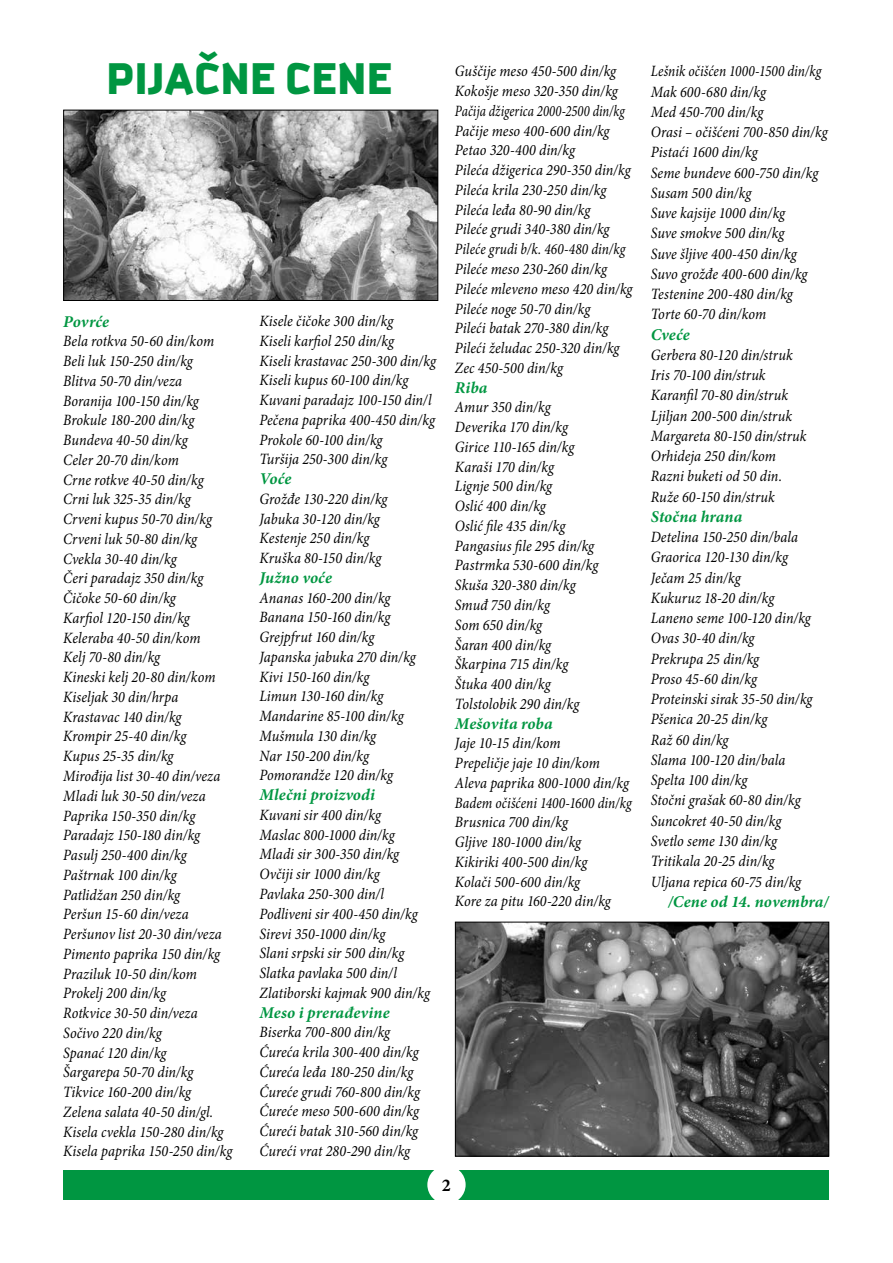
<style>
.page{position:relative;width:893px;height:1263px;background:#fff}
.page>*{position:absolute;margin:0;border:0;box-sizing:border-box;transform-origin:0 0}
.t1{font:900 48px "Kautiva Pro";color:#009641}
.t2{font:700 18px "Minion Pro";color:#000}
.t3{font:italic 700 16.5px "Minion Pro";letter-spacing:.005em;color:#009641}
.t4{font:italic 15.75px/19.8px "Minion Pro";color:#000;scale:.9 1}
.t5{font:italic 15.75px/20.2px "Minion Pro";color:#000;scale:.85 1}
</style>
<div class="page">
<div style="left:64px;top:1170px;width:765px;height:29px;background:#009641"></div>
<div style="left:427px;top:1165px;width:39px;height:39px;background:#fff;border-radius:50%"></div>
<img style="left:65px;top:112px;width:371px;height:187px">
<div style="left:63px;top:110px;width:375px;height:191px;border:1px solid #000"></div>
<img style="left:457px;top:924px;width:370px;height:230px">
<div style="left:455px;top:922px;width:374px;height:234px;border:1px solid #000"></div>
<h1 class="t1" style="left:106px;top:52px;width:288px">PIJAČNE CENE</h1>
<p class="t3" style="left:63px;top:310px;width:47px">Povrće</p>
<p class="t4" style="left:63px;top:331px;width:189px">Bela rotkva 50-60 din/kom<br>Beli luk 150-250 din/kg<br>Blitva 50-70 din/veza<br>Boranija 100-150 din/kg<br>Brokule 180-200 din/kg<br>Bundeva 40-50 din/kg<br>Celer 20-70 din/kom<br>Crne rotkve 40-50 din/kg<br>Crni luk 325-35 din/kg<br>Crveni kupus 50-70 din/kg<br>Crveni luk 50-80 din/kg<br>Cvekla 30-40 din/kg<br>Čeri paradajz 350 din/kg<br>Čičoke 50-60 din/kg<br>Karfiol 120-150 din/kg<br>Keleraba 40-50 din/kom<br>Kelj 70-80 din/kg<br>Kineski kelj 20-80 din/kom<br>Kiseljak 30 din/hrpa<br>Krastavac 140 din/kg<br>Krompir 25-40 din/kg<br>Kupus 25-35 din/kg<br>Mirođija list 30-40 din/veza<br>Mladi luk 30-50 din/veza<br>Paprika 150-350 din/kg<br>Paradajz 150-180 din/kg<br>Pasulj 250-400 din/kg<br>Paštrnak 100 din/kg<br>Patlidžan 250 din/kg<br>Peršun 15-60 din/veza<br>Peršunov list 20-30 din/veza<br>Pimento paprika 150 din/kg<br>Praziluk 10-50 din/kom<br>Prokelj 200 din/kg<br>Rotkvice 30-50 din/veza<br>Sočivo 220 din/kg<br>Spanać 120 din/kg<br>Šargarepa 50-70 din/kg<br>Tikvice 160-200 din/kg<br>Zelena salata 40-50 din/gl.<br>Kisela cvekla 150-280 din/kg<br>Kisela paprika 150-250 din/kg</p>
<p class="t4" style="left:260px;top:311px;width:198px">Kisele čičoke 300 din/kg<br>Kiseli karfiol 250 din/kg<br>Kiseli krastavac 250-300 din/kg<br>Kiseli kupus 60-100 din/kg<br>Kuvani paradajz 100-150 din/l<br>Pečena paprika 400-450 din/kg<br>Prokole 60-100 din/kg<br>Turšija 250-300 din/kg</p>
<p class="t3" style="left:260px;top:467px;width:33px">Voće</p>
<p class="t4" style="left:260px;top:489px;width:144px">Grožđe 130-220 din/kg<br>Jabuka 30-120 din/kg<br>Kestenje 250 din/kg<br>Kruška 80-150 din/kg</p>
<p class="t3" style="left:260px;top:566px;width:74px">Južno voće</p>
<p class="t4" style="left:260px;top:588px;width:175px">Ananas 160-200 din/kg<br>Banana 150-160 din/kg<br>Grejpfrut 160 din/kg<br>Japanska jabuka 270 din/kg<br>Kivi 150-160 din/kg<br>Limun 130-160 din/kg<br>Mandarine 85-100 din/kg<br>Mušmula 130 din/kg<br>Nar 150-200 din/kg<br>Pomorandže 120 din/kg</p>
<p class="t3" style="left:260px;top:783px;width:117px">Mlečni proizvodi</p>
<p class="t4" style="left:260px;top:805px;width:191px">Kuvani sir 400 din/kg<br>Maslac 800-1000 din/kg<br>Mladi sir 300-350 din/kg<br>Ovčiji sir 1000 din/kg<br>Pavlaka 250-300 din/l<br>Podliveni sir 400-450 din/kg<br>Sirevi 350-1000 din/kg<br>Slani srpski sir 500 din/kg<br>Slatka pavlaka 500 din/l<br>Zlatiborski kajmak 900 din/kg</p>
<p class="t3" style="left:260px;top:1000px;width:132px">Meso i prerađevine</p>
<p class="t4" style="left:260px;top:1022px;width:180px">Biserka 700-800 din/kg<br>Ćureća krila 300-400 din/kg<br>Ćureća leđa 180-250 din/kg<br>Ćureće grudi 760-800 din/kg<br>Ćureće meso 500-600 din/kg<br>Ćureći batak 310-560 din/kg<br>Ćureći vrat 280-290 din/kg</p>
<p class="t4" style="left:455px;top:61px;width:199px">Guščije meso 450-500 din/kg<br>Kokošje meso 320-350 din/kg<br>Pačija džigerica 2000-2500 din/kg<br>Pačije meso 400-600 din/kg<br>Petao 320-400 din/kg<br>Pileća džigerica 290-350 din/kg<br>Pileća krila 230-250 din/kg<br>Pileća leđa 80-90 din/kg<br>Pileće grudi 340-380 din/kg<br>Pileće grudi b/k. 460-480 din/kg<br>Pileće meso 230-260 din/kg<br>Pileće mleveno meso 420 din/kg<br>Pileće noge 50-70 din/kg<br>Pileći batak 270-380 din/kg<br>Pileći želudac 250-320 din/kg<br>Zec 450-500 din/kg</p>
<p class="t3" style="left:455px;top:375px;width:34px">Riba</p>
<p class="t4" style="left:455px;top:397px;width:161px">Amur 350 din/kg<br>Deverika 170 din/kg<br>Girice 110-165 din/kg<br>Karaši 170 din/kg<br>Lignje 500 din/kg<br>Oslić 400 din/kg<br>Oslić file 435 din/kg<br>Pangasius file 295 din/kg<br>Pastrmka 530-600 din/kg<br>Skuša 320-380 din/kg<br>Smuđ 750 din/kg<br>Som 650 din/kg<br>Šaran 400 din/kg<br>Škarpina 715 din/kg<br>Štuka 400 din/kg<br>Tolstolobik 290 din/kg</p>
<p class="t3" style="left:455px;top:711px;width:99px">Mešovita roba</p>
<p class="t4" style="left:455px;top:733px;width:198px">Jaje 10-15 din/kom<br>Prepeličje jaje 10 din/kom<br>Aleva paprika 800-1000 din/kg<br>Badem očišćeni 1400-1600 din/kg<br>Brusnica 700 din/kg<br>Gljive 180-1000 din/kg<br>Kikiriki 400-500 din/kg<br>Kolači 500-600 din/kg<br>Kore za pitu 160-220 din/kg</p>
<p class="t2" style="left:442px;top:1173px;width:10px">2</p>
<p class="t5" style="left:651px;top:61px;width:210px">Lešnik očišćen 1000-1500 din/kg<br>Mak 600-680 din/kg<br>Med 450-700 din/kg<br>Orasi – očišćeni 700-850 din/kg<br>Pistaći 1600 din/kg<br>Seme bundeve 600-750 din/kg<br>Susam 500 din/kg<br>Suve kajsije 1000 din/kg<br>Suve smokve 500 din/kg<br>Suve šljive 400-450 din/kg<br>Suvo grožđe 400-600 din/kg<br>Testenine 200-480 din/kg<br>Torte 60-70 din/kom</p>
<p class="t3" style="left:651px;top:323px;width:40px">Cveće</p>
<p class="t4" style="left:651px;top:345px;width:175px;line-height:20.2px">Gerbera 80-120 din/struk<br>Iris 70-100 din/struk<br>Karanfil 70-80 din/struk<br>Ljiljan 200-500 din/struk<br>Margareta 80-150 din/struk<br>Orhideja 250 din/kom<br>Razni buketi od 50 din.<br>Ruže 60-150 din/struk</p>
<p class="t3" style="left:651px;top:505px;width:93px">Stočna hrana</p>
<p class="t4" style="left:651px;top:527px;width:181px;line-height:20.2px">Detelina 150-250 din/bala<br>Graorica 120-130 din/kg<br>Ječam 25 din/kg<br>Kukuruz 18-20 din/kg<br>Laneno seme 100-120 din/kg<br>Ovas 30-40 din/kg<br>Prekrupa 25 din/kg<br>Proso 45-60 din/kg<br>Proteinski sirak 35-50 din/kg<br>Pšenica 20-25 din/kg<br>Raž 60 din/kg<br>Slama 100-120 din/bala<br>Spelta 100 din/kg<br>Stočni grašak 60-80 din/kg<br>Suncokret 40-50 din/kg<br>Svetlo seme 130 din/kg<br>Tritikala 20-25 din/kg<br>Uljana repica 60-75 din/kg</p>
<p class="t3" style="left:668px;top:890px;width:162px">/Cene od 14. novembra/</p>
</div>
